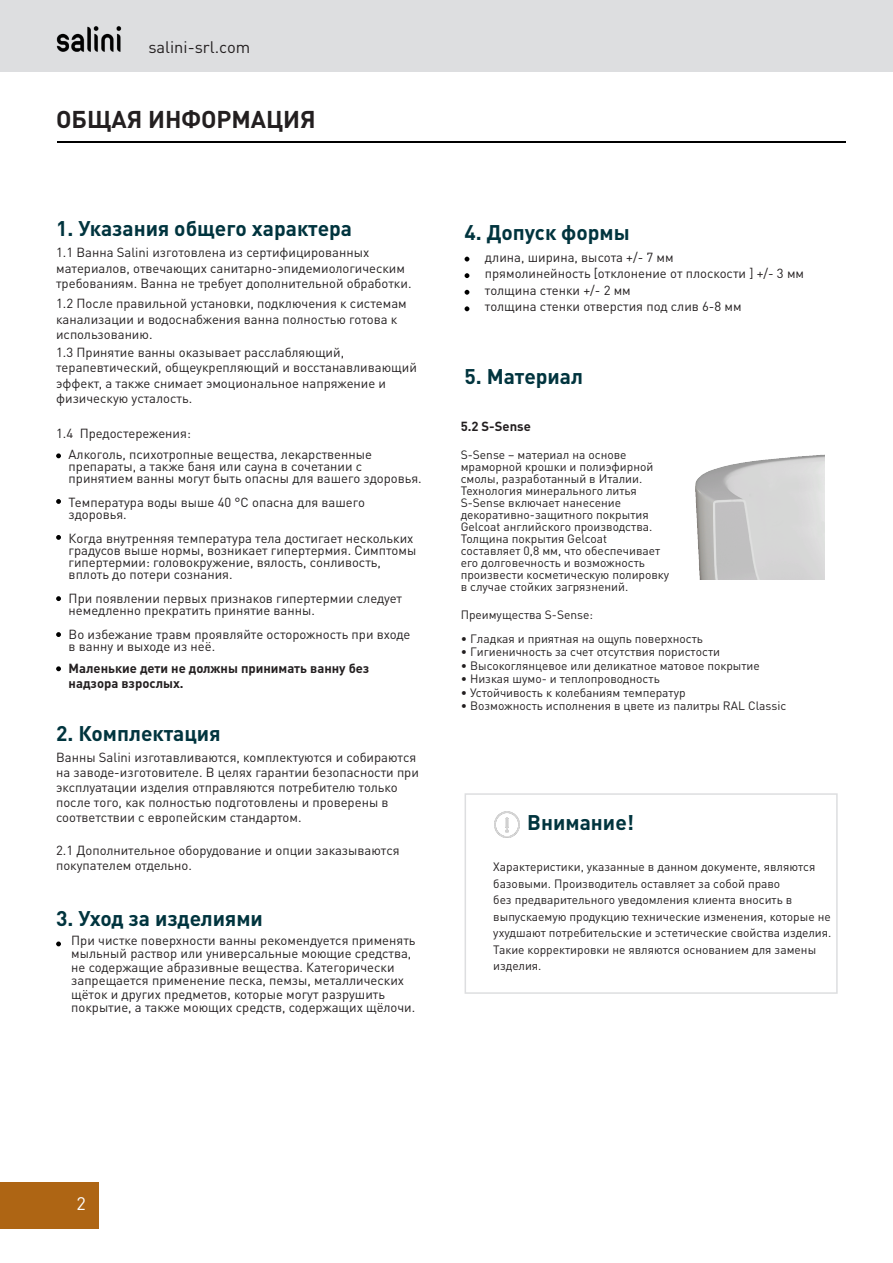
<style>
.page{position:relative;width:893px;height:1263px;background:#fff}
.page>*{position:absolute;margin:0;border:0;box-sizing:border-box;transform-origin:0 0}
.t1{font:700 24px "DIN Pro";color:#231f20}
.t2{font:700 21px "DIN Pro";color:#00343e}
.t3{font:18px "DIN Pro";color:#fff}
.t4{font:16.5px "DIN Pro";color:#231f20}
.t5{font:13.05px/15.6px "DIN Pro";color:#231f20}
.t6{font:700 13.05px "DIN Pro";color:#231f20}
.t7{font:12px/12px "DIN Pro";color:#231f20}
</style>
<div class="page">
<div style="left:0;top:0;width:893px;height:72px;background:#dddee0"></div>
<img style="left:56px;top:26px;width:66px;height:26px">
<hr style="left:57px;top:142px;width:788px;height:1px;background:#000">
<div style="left:1px;top:1182px;width:98px;height:46px;background:#ae6514"></div>
<div style="left:465px;top:793px;width:373px;height:201px;border:2px solid #dddee0"></div>
<img style="left:494px;top:811px;width:26px;height:27px">
<svg style="left:56px;top:453px;width:5px;height:5px"></svg>
<svg style="left:56px;top:499px;width:5px;height:5px"></svg>
<svg style="left:56px;top:535px;width:5px;height:5px"></svg>
<svg style="left:56px;top:632px;width:5px;height:5px"></svg>
<svg style="left:56px;top:666px;width:5px;height:5px"></svg>
<svg style="left:56px;top:941px;width:5px;height:5px"></svg>
<svg style="left:465px;top:257px;width:4px;height:4px"></svg>
<svg style="left:465px;top:273px;width:4px;height:5px"></svg>
<svg style="left:465px;top:290px;width:4px;height:5px"></svg>
<svg style="left:465px;top:306px;width:4px;height:5px"></svg>
<svg style="left:56px;top:596px;width:5px;height:5px"></svg>
<img style="left:695px;top:454px;width:129px;height:126px">
<p class="t4" style="left:148px;top:34px;width:103px">salini-srl.com</p>
<p class="t1" style="left:56px;top:99px;width:261px">ОБЩАЯ ИНФОРМАЦИЯ</p>
<p class="t2" style="left:56px;top:211px;width:298px">1. Указания общего характера</p>
<p class="t5" style="left:56px;top:243px;width:315px">1.1 Ванна Salini изготовлена из сертифицированных</p>
<p class="t5" style="left:56px;top:259px;width:350px">материалов, отвечающих санитарно-эпидемиологическим</p>
<p class="t5" style="left:56px;top:275px;width:357px">требованиям. Ванна не требует дополнительной обработки.</p>
<p class="t5" style="left:56px;top:294px;width:352px">1.2 После правильной установки, подключения к системам</p>
<p class="t5" style="left:56px;top:310px;width:343px">канализации и водоснабжения ванна полностью готова к</p>
<p class="t5" style="left:56px;top:326px;width:98px">использованию.</p>
<p class="t5" style="left:56px;top:343px;width:290px">1.3 Принятие ванны оказывает расслабляющий,</p>
<p class="t5" style="left:56px;top:358px;width:362px">терапевтический, общеукрепляющий и восстанавливающий эффект, а также снимает эмоциональное напряжение и физическую усталость.</p>
<p class="t5" style="left:56px;top:424px;width:136px">1.4 Предостережения:</p>
<p class="t5" style="left:69px;top:445px;width:305px">Алкоголь, психотропные вещества, лекарственные</p>
<p class="t5" style="left:69px;top:457px;width:295px">препараты, а также баня или сауна в сочетании с</p>
<p class="t5" style="left:69px;top:469px;width:355px">принятием ванны могут быть опасны для вашего здоровья.</p>
<p class="t5" style="left:69px;top:493px;width:298px">Температура воды выше 40 °C опасна для вашего</p>
<p class="t5" style="left:69px;top:505px;width:60px">здоровья.</p>
<p class="t5" style="left:69px;top:529px;width:346px">Когда внутренняя температура тела достигает нескольких</p>
<p class="t5" style="left:69px;top:541px;width:349px">градусов выше нормы, возникает гипертермия. Симптомы</p>
<p class="t5" style="left:69px;top:553px;width:314px">гипертермии: головокружение, вялость, сонливость,</p>
<p class="t5" style="left:69px;top:565px;width:166px">вплоть до потери сознания.</p>
<p class="t5" style="left:69px;top:589px;width:335px">При появлении первых признаков гипертермии следует</p>
<p class="t5" style="left:69px;top:601px;width:248px">немедленно прекратить принятие ванны.</p>
<p class="t5" style="left:69px;top:625px;width:343px">Во избежание травм проявляйте осторожность при входе</p>
<p class="t5" style="left:69px;top:637px;width:148px">в ванну и выходе из неё.</p>
<p class="t6" style="left:69px;top:657px;width:302px">Маленькие дети не должны принимать ванну без</p>
<p class="t6" style="left:69px;top:673px;width:117px">надзора взрослых.</p>
<p class="t2" style="left:56px;top:716px;width:166px">2. Комплектация</p>
<p class="t5" style="left:56px;top:748px;width:362px">Ванны Salini изготавливаются, комплектуются и собираются</p>
<p class="t5" style="left:56px;top:763px;width:364px">на заводе-изготовителе. В целях гарантии безопасности при</p>
<p class="t5" style="left:56px;top:778px;width:343px">эксплуатации изделия отправляются потребителю только</p>
<p class="t5" style="left:56px;top:793px;width:334px">после того, как полностью подготовлены и проверены в</p>
<p class="t5" style="left:56px;top:808px;width:247px">соответствии с европейским стандартом.</p>
<p class="t5" style="left:56px;top:841px;width:345px">2.1 Дополнительное оборудование и опции заказываются</p>
<p class="t5" style="left:56px;top:856px;width:137px">покупателем отдельно.</p>
<p class="t2" style="left:56px;top:901px;width:208px">3. Уход за изделиями</p>
<p class="t5" style="left:71px;top:931px;width:346px">При чистке поверхности ванны рекомендуется применять</p>
<p class="t5" style="left:71px;top:944px;width:342px">мыльный раствор или универсальные моющие средства,</p>
<p class="t5" style="left:71px;top:958px;width:325px">не содержащие абразивные вещества. Категорически</p>
<p class="t5" style="left:71px;top:971px;width:334px">запрещается применение песка, пемзы, металлических</p>
<p class="t5" style="left:71px;top:985px;width:315px">щёток и других предметов, которые могут разрушить</p>
<p class="t5" style="left:71px;top:998px;width:346px">покрытие, а также моющих средств, содержащих щёлочи.</p>
<p class="t2" style="left:465px;top:215px;width:167px">4. Допуск формы</p>
<p class="t5" style="left:485px;top:248px;width:190px">длина, ширина, высота +/- 7 мм</p>
<p class="t5" style="left:485px;top:264px;width:321px">прямолинейность [отклонение от плоскости ] +/- 3 мм</p>
<p class="t5" style="left:485px;top:281px;width:147px">толщина стенки +/- 2 мм</p>
<p class="t5" style="left:485px;top:297px;width:258px">толщина стенки отверстия под слив 6-8 мм</p>
<p class="t2" style="left:465px;top:359px;width:120px">5. Материал</p>
<p class="t6" style="left:461px;top:416px;width:72px">5.2 S-Sense</p>
<p class="t7" style="left:461px;top:447px;width:210px">S-Sense – материал на основе мраморной крошки и полиэфирной смолы, разработанный в Италии.<br>Технология минерального литья<br>S-Sense включает нанесение декоративно-защитного покрытия<br>Gelcoat английского производства.<br>Толщина покрытия Gelcoat составляет 0,8 мм, что обеспечивает его долговечность и возможность произвести косметическую полировку в случае стойких загрязнений.</p>
<p class="t7" style="left:461px;top:607px;width:134px">Преимущества S-Sense:</p>
<p class="t7" style="left:461px;top:631px;width:244px">• Гладкая и приятная на ощупь поверхность</p>
<p class="t7" style="left:461px;top:645px;width:261px">• Гигиеничность за счет отсутствия пористости</p>
<p class="t7" style="left:461px;top:658px;width:301px">• Высокоглянцевое или деликатное матовое покрытие</p>
<p class="t7" style="left:461px;top:672px;width:201px">• Низкая шумо- и теплопроводность</p>
<p class="t7" style="left:461px;top:685px;width:226px">• Устойчивость к колебаниям температур</p>
<p class="t7" style="left:461px;top:699px;width:327px">• Возможность исполнения в цвете из палитры RAL Classic</p>
<p class="t2" style="left:527px;top:804px;width:108px">Внимание!</p>
<p class="t7" style="left:493px;top:857px;width:340px;line-height:16.5px">Характеристики, указанные в данном документе, являются базовыми. Производитель оставляет за собой право<br>без предварительного уведомления клиента вносить в выпускаемую продукцию технические изменения, которые не ухудшают потребительские и эстетические свойства изделия.<br>Такие корректировки не являются основанием для замены изделия.</p>
<p class="t3" style="left:77px;top:1189px;width:11px">2</p>
</div>
